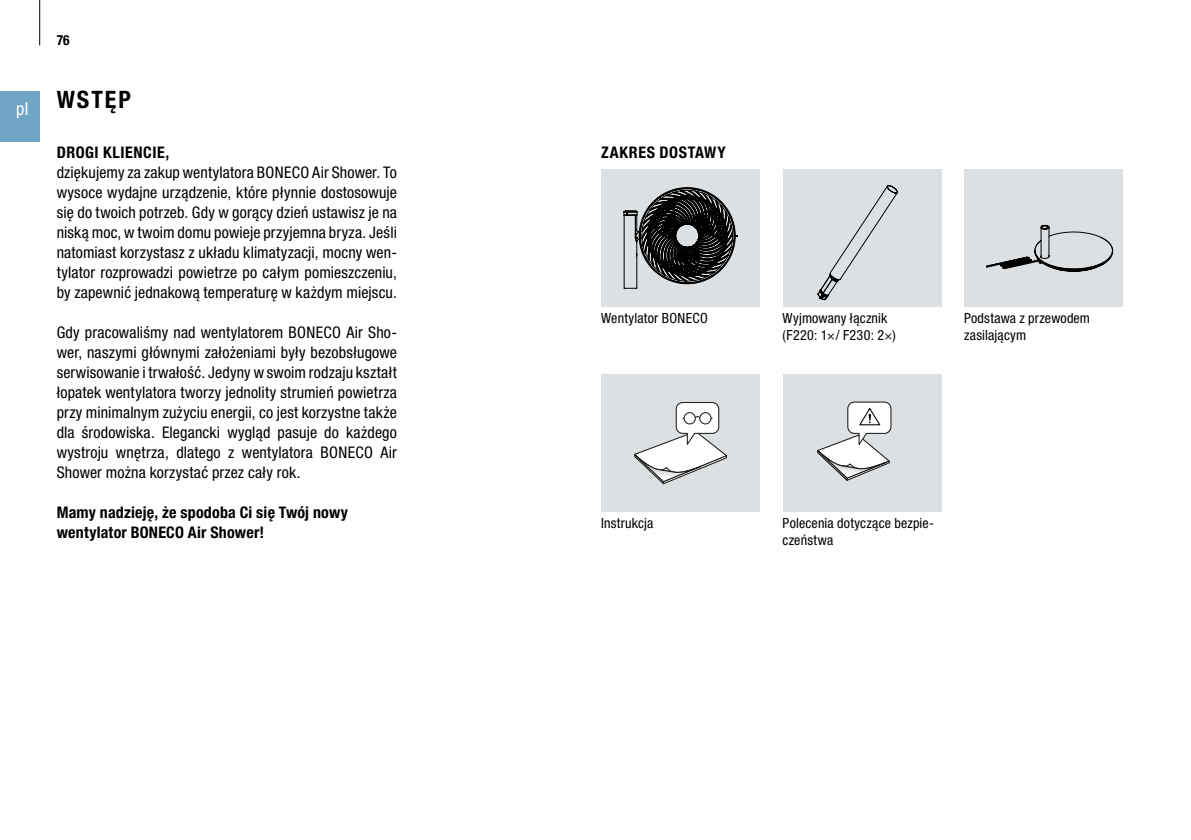
<style>
.page{position:relative;width:1191px;height:840px;background:#fff}
.page>*{position:absolute;margin:0;border:0;box-sizing:border-box;transform-origin:0 0}
.t1{font:700 condensed 24px "Helvetica Neue LTW1 G";letter-spacing:.085em;color:#000}
.t2{font:condensed 18px "Helvetica Neue LTW1 G";color:#fff}
.t3{font:condensed 16px/20px "Helvetica Neue LTW1 G";letter-spacing:.01em;color:#000;text-align:justify}
.t4{font:700 condensed 16px/20px "Helvetica Neue LTW1 G";letter-spacing:.015em;color:#000}
.t5{font:700 condensed 16px "Helvetica Neue LTW1 G";letter-spacing:.035em;color:#000}
.t6{font:700 condensed 16px "Helvetica Neue LTW1 G";letter-spacing:.04em;color:#000}
.t7{font:condensed 14px/16.8px "Helvetica Neue LTW1 G";letter-spacing:.015em;color:#000}
.t8{font:700 condensed 14px "Helvetica Neue LTW1 G";color:#000;scale:.96 1}
</style>
<div class="page">
<div style="left:0;top:91px;width:40px;height:51px;background:#6ea5c4"></div>
<hr style="left:39px;top:0;width:1px;height:45px;background:#000">
<div style="left:601px;top:374px;width:159px;height:138px;background:#dce0e3"></div>
<svg style="left:634px;top:402px;width:93px;height:82px"></svg>
<div style="left:782px;top:374px;width:159px;height:138px;background:#dce0e3"></div>
<svg style="left:817px;top:401px;width:75px;height:80px"></svg>
<div style="left:601px;top:169px;width:159px;height:138px;background:#dce0e3"></div>
<svg style="left:623px;top:187px;width:114px;height:101px"></svg>
<div style="left:782px;top:169px;width:159px;height:138px;background:#dce0e3"></div>
<svg style="left:817px;top:185px;width:80px;height:115px"></svg>
<div style="left:964px;top:169px;width:159px;height:138px;background:#dce0e3"></div>
<svg style="left:986px;top:225px;width:126px;height:47px"></svg>
<p class="t2" style="left:16px;top:98px;width:14px">pl</p>
<p class="t8" style="left:57px;top:32px;width:15px">76</p>
<h1 class="t1" style="left:57px;top:85px;width:76px">WSTĘP</h1>
<p class="t5" style="left:57px;top:142px;width:114px">DROGI KLIENCIE,</p>
<p class="t3" style="left:57px;top:162px;width:342px">dziękujemy za zakup wentylatora BONECO Air Shower. To wysoce wydajne urządzenie, które płynnie dostosowuje się do twoich potrzeb. Gdy w gorący dzień ustawisz je na niską moc, w twoim domu powieje przyjemna bryza. Jeśli natomiast korzystasz z układu klimatyzacji, mocny wen&shy;tylator rozprowadzi powietrze po całym pomieszczeniu, by zapewnić jednakową temperaturę w każdym miejscu.</p>
<p class="t3" style="left:57px;top:322px;width:342px">Gdy pracowaliśmy nad wentylatorem BONECO Air Sho&shy;wer, naszymi głównymi założeniami były bezobsługowe serwisowanie i trwałość. Jedyny w swoim rodzaju kształt łopatek wentylatora tworzy jednolity strumień powietrza przy minimalnym zużyciu energii, co jest korzystne także dla środowiska. Elegancki wygląd pasuje do każdego wystroju wnętrza, dlatego z wentylatora BONECO Air Shower można korzystać przez cały rok.</p>
<p class="t4" style="left:57px;top:502px;width:293px">Mamy nadzieję, że spodoba Ci się Twój nowy wentylator BONECO Air Shower!</p>
<p class="t6" style="left:601px;top:142px;width:126px">ZAKRES DOSTAWY</p>
<p class="t7" style="left:601px;top:310px;width:108px">Wentylator BONECO</p>
<p class="t7" style="left:782px;top:310px;width:115px">Wyjmowany łącznik (F220: 1×/ F230: 2×)</p>
<p class="t7" style="left:964px;top:310px;width:127px">Podstawa z przewodem zasilającym</p>
<p class="t7" style="left:601px;top:514px;width:54px">Instrukcja</p>
<p class="t7" style="left:782px;top:514px;width:153px">Polecenia dotyczące bezpie&shy;czeństwa</p>
</div>
